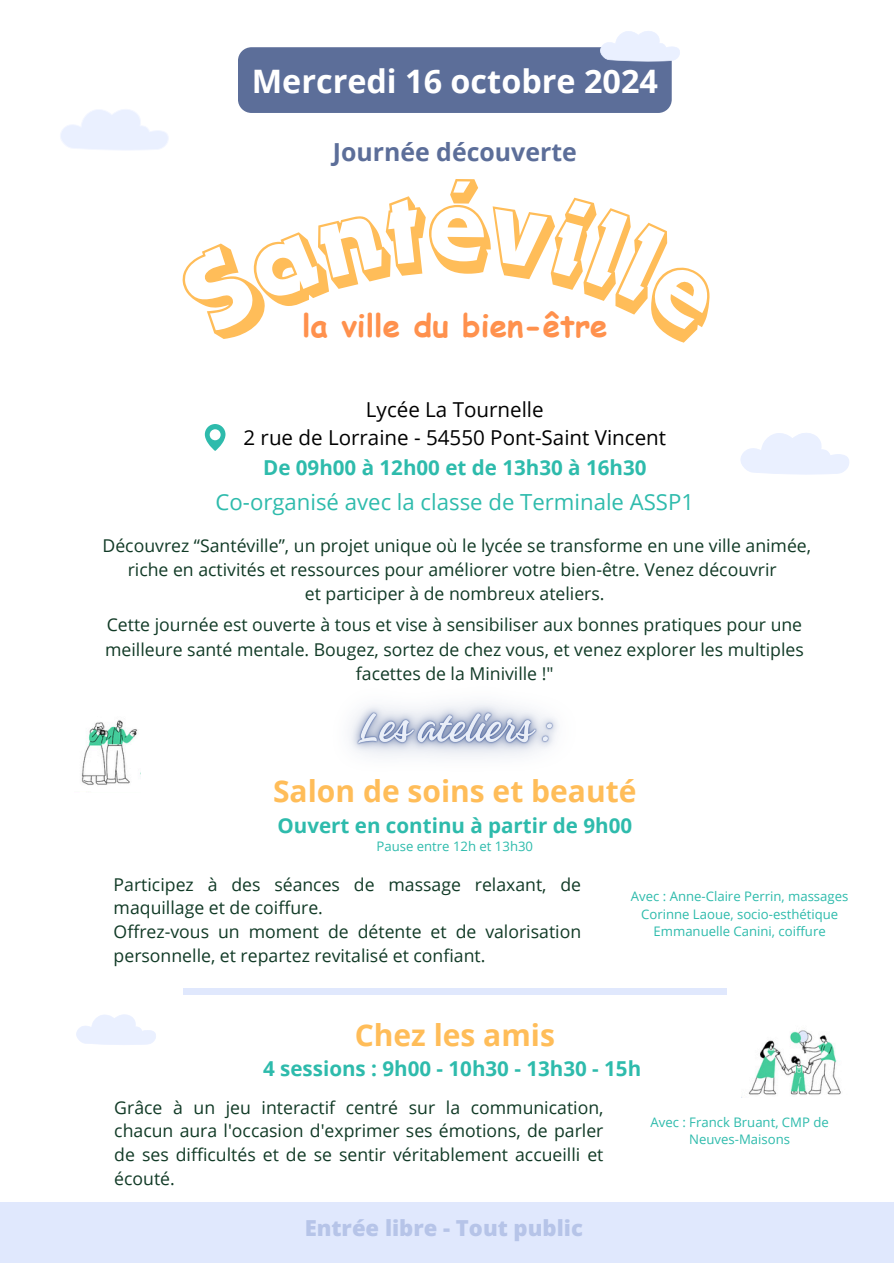
<style>
.page{position:relative;width:894px;height:1264px;background:#fff}
.page>*{position:absolute;margin:0;border:0;box-sizing:border-box;transform-origin:0 0}
.t1{font:700 32.4px "Open Sans";color:#fff}
.t2{font:700 31.35px "Comic Sans MS";color:#ff914d}
.t3{font:700 30px "Open Sans";color:#ffbd59}
.t4{font:700 24.9px "Open Sans";color:#5c6e99}
.t5{font:22.2px "Open Sans";color:#2ebbac}
.t6{font:800 22.05px "Open Sans";color:#b6c4e8}
.t7{font:700 20.55px "Open Sans";color:#2ebbac}
.t8{font:20.55px/28.2px "Open Sans";color:#000;text-align:center}
.t9{font:17.7px/23.7px "Open Sans";color:#113a26}
.t10{font:13.2px/17.5px "Open Sans";color:#2ebbac;text-align:center}
</style>
<div class="page">
<div style="left:0;top:1202px;width:893px;height:61px;background:#e0e8fd"></div>
<img style="left:81px;top:720px;width:60px;height:65px">
<img style="left:748px;top:1030px;width:93px;height:65px">
<div style="left:741px;top:1017px;width:15px;height:32px;background:#fff"></div>
<div style="left:238px;top:47px;width:433px;height:66px;background:#5c6e99;border-radius:14px"></div>
<svg style="left:60px;top:109px;width:109px;height:41px"></svg>
<svg style="left:599px;top:31px;width:81px;height:31px"></svg>
<svg style="left:740px;top:433px;width:109px;height:42px"></svg>
<svg style="left:76px;top:1014px;width:80px;height:31px"></svg>
<svg style="left:205px;top:424px;width:20px;height:27px"></svg>
<div style="left:183px;top:987px;width:543px;height:7px;background:#e0e8fd"></div>
<img style="left:350px;top:703px;width:208px;height:54px">
<h3 class="t1" style="left:252px;top:58px;width:407px">Mercredi 16 octobre 2024</h3>
<h5 class="t4" style="left:333px;top:134px;width:245px">Journée découverte</h5>
<p class="t2" style="left:302px;top:303px;width:307px">la ville du bien-être</p>
<p class="t8" style="left:243px;top:395px;width:424px">Lycée La Tournelle<br>2 rue de Lorraine - 54550 Pont-Saint Vincent</p>
<p class="t7" style="left:263px;top:452px;width:385px">De 09h00 à 12h00 et de 13h30 à 16h30</p>
<p class="t5" style="left:215px;top:486px;width:480px">Co-organisé avec la classe de Terminale ASSP1</p>
<h3 class="t9" style="left:102px;top:532px;width:710px;line-height:24.3px;text-align:center">Découvrez “Santéville”, un projet unique où le lycée se transforme en une ville animée, riche en activités et ressources pour améliorer votre bien-être. Venez découvrir</h3>
<p class="t9" style="left:305px;top:581px;width:301px">et participer à de nombreux ateliers.</p>
<h5 class="t9" style="left:105px;top:612px;width:700px;line-height:24.3px;text-align:center">Cette journée est ouverte à tous et vise à sensibiliser aux bonnes pratiques pour une meilleure santé mentale. Bougez, sortez de chez vous, et venez explorer les multiples facettes de la Miniville !"</h5>
<p class="t3" style="left:273px;top:769px;width:365px">Salon de soins et beauté</p>
<p class="t7" style="left:277px;top:810px;width:356px">Ouvert en continu à partir de 9h00</p>
<p class="t10" style="left:376px;top:837px;width:158px">Pause entre 12h et 13h30</p>
<p class="t9" style="left:114px;top:872px;width:469px">Participez à des séances de massage relaxant, de maquillage et de coiffure.</p>
<h4 class="t9" style="left:114px;top:919px;width:469px">Offrez-vous un moment de détente et de valorisation personnelle, et repartez revitalisé et confiant.</h4>
<p class="t3" style="left:354px;top:1013px;width:202px">Chez les amis</p>
<p class="t10" style="left:630px;top:887px;width:219px">Avec : Anne-Claire Perrin, massages</p>
<h5 class="t10" style="left:641px;top:904px;width:198px">Corinne Laoue, socio-esthétique<br>Emmanuelle Canini, coiffure</h5>
<h6 class="t7" style="left:263px;top:1053px;width:379px">4 sessions : 9h00 - 10h30 - 13h30 - 15h</h6>
<h1 class="t9" style="left:114px;top:1094px;width:490px;text-align:justify">Grâce à un jeu interactif centré sur la communication, chacun aura l'occasion d'exprimer ses émotions, de parler de ses difficultés et de se sentir véritablement accueilli et écouté.</h1>
<p class="t10" style="left:650px;top:1112px;width:180px">Avec : Franck Bruant, CMP de<br>Neuves-Maisons</p>
<h6 class="t6" style="left:304px;top:1212px;width:280px">Entrée libre - Tout public</h6>
</div>
